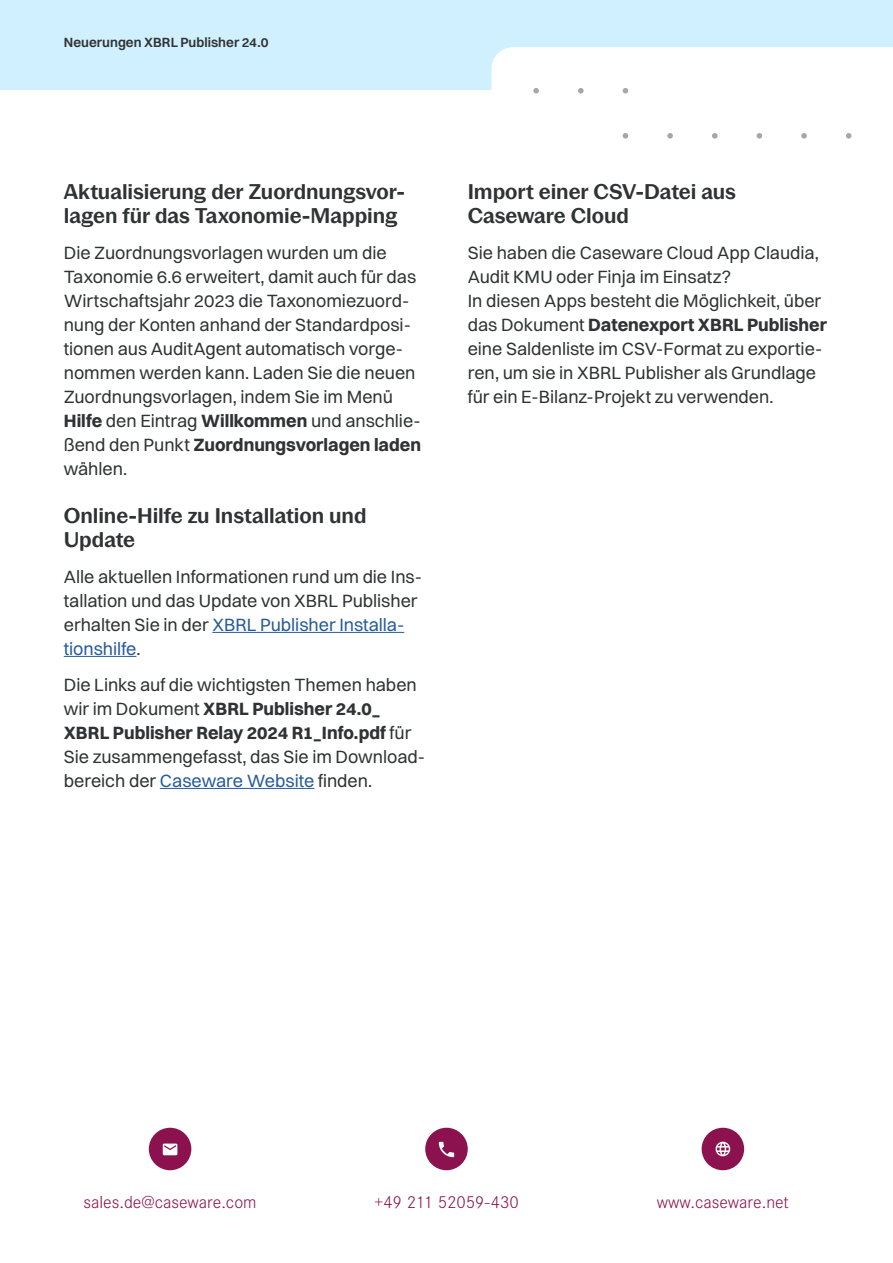
<style>
.page{position:relative;width:893px;height:1263px;background:#fff}
.page>*{position:absolute;margin:0;border:0;box-sizing:border-box;transform-origin:0 0}
.t1{font:600 21px/24px "Pastiche Grotesque";letter-spacing:-.005em;color:#303333}
.t2{font:18px/24px "Switzer";letter-spacing:-.005em;color:#303333}
.t3{font:300 18px "Corporate S";color:#8c124f}
.t4{font:600 13.5px "Switzer";color:#303333}
.s1{font-weight:700}
.s2{color:#275b9b}
</style>
<div class="page">
<div style="left:0;top:0;width:893px;height:357px;background:#d1f0ff"></div>
<svg style="left:491px;top:47px;width:402px;height:1117px"></svg>
<div style="left:0;top:91px;width:530px;height:1172px;background:#fff"></div>
<div style="left:425px;top:1128px;width:43px;height:42px;background:#8c124f;border-radius:50%"></div>
<svg style="left:439px;top:1142px;width:15px;height:15px"></svg>
<div style="left:702px;top:1128px;width:42px;height:42px;background:#8c124f;border-radius:50%"></div>
<svg style="left:716px;top:1142px;width:14px;height:14px"></svg>
<div style="left:149px;top:1128px;width:42px;height:42px;background:#8c124f;border-radius:50%"></div>
<svg style="left:163px;top:1143px;width:14px;height:12px"></svg>
<svg style="left:533px;top:88px;width:6px;height:6px"></svg>
<svg style="left:578px;top:88px;width:6px;height:6px"></svg>
<svg style="left:623px;top:88px;width:5px;height:6px"></svg>
<svg style="left:623px;top:133px;width:5px;height:6px"></svg>
<svg style="left:667px;top:133px;width:6px;height:6px"></svg>
<svg style="left:712px;top:133px;width:5px;height:6px"></svg>
<svg style="left:757px;top:133px;width:5px;height:6px"></svg>
<svg style="left:801px;top:133px;width:6px;height:6px"></svg>
<svg style="left:846px;top:133px;width:5px;height:6px"></svg>
<hr style="left:212px;top:632px;width:192px;height:1px;background:#275b9b">
<hr style="left:64px;top:656px;width:72px;height:1px;background:#275b9b">
<hr style="left:160px;top:788px;width:154px;height:1px;background:#275b9b">
<p class="t4" style="left:64px;top:34px;width:206px">Neuerungen XBRL Publisher 24.0</p>
<p class="t1" style="left:64px;top:177px;width:343px">Aktualisierung der Zuordnungsvor&shy;lagen für das Taxonomie-Mapping</p>
<p class="t2" style="left:64px;top:240px;width:359px">Die Zuordnungsvorlagen wurden um die Taxonomie 6.6 erweitert, damit auch für das Wirtschaftsjahr 2023 die Taxonomiezuord&shy;nung der Konten anhand der Standardposi&shy;tionen aus AuditAgent automatisch vorge&shy;nommen werden kann. Laden Sie die neuen Zuordnungsvorlagen, indem Sie im Menü <span class="s1">Hilfe</span> den Eintrag <span class="s1">Willkommen</span> und anschlie&shy;ßend den Punkt <span class="s1">Zuordnungsvorlagen laden </span>wählen.</p>
<p class="t1" style="left:64px;top:501px;width:304px">Online-Hilfe zu Installation und<br>Update</p>
<p class="t2" style="left:64px;top:564px;width:360px">Alle aktuellen Informationen rund um die Ins&shy;tallation und das Update von XBRL Publisher erhalten Sie in der <span class="s2">XBRL Publisher Installa&shy;tionshilfe</span>.</p>
<p class="t2" style="left:64px;top:672px;width:363px">Die Links auf die wichtigsten Themen haben wir im Dokument <span class="s1">XBRL Publisher 24.0_ XBRL Publisher Relay 2024 R1_Info.pdf</span> für Sie zusammengefasst, das Sie im Download&shy;bereich der <span class="s2">Caseware Website</span> finden.</p>
<p class="t1" style="left:468px;top:177px;width:270px">Import einer CSV-Datei aus<br>Caseware Cloud</p>
<p class="t2" style="left:468px;top:240px;width:361px">Sie haben die Caseware Cloud App Claudia, Audit KMU oder Finja im Einsatz?<br>In diesen Apps besteht die Möglichkeit, über das Dokument <span class="s1">Datenexport XBRL Publisher </span>eine Saldenliste im CSV-Format zu exportie&shy;ren, um sie in XBRL Publisher als Grundlage für ein E-Bilanz-Projekt zu verwenden.</p>
<p class="t3" style="left:84px;top:1192px;width:174px">sales.de@caseware.com</p>
<p class="t3" style="left:374px;top:1192px;width:146px">+49 211 52059-430</p>
<p class="t3" style="left:657px;top:1192px;width:133px">www.caseware.net</p>
</div>
